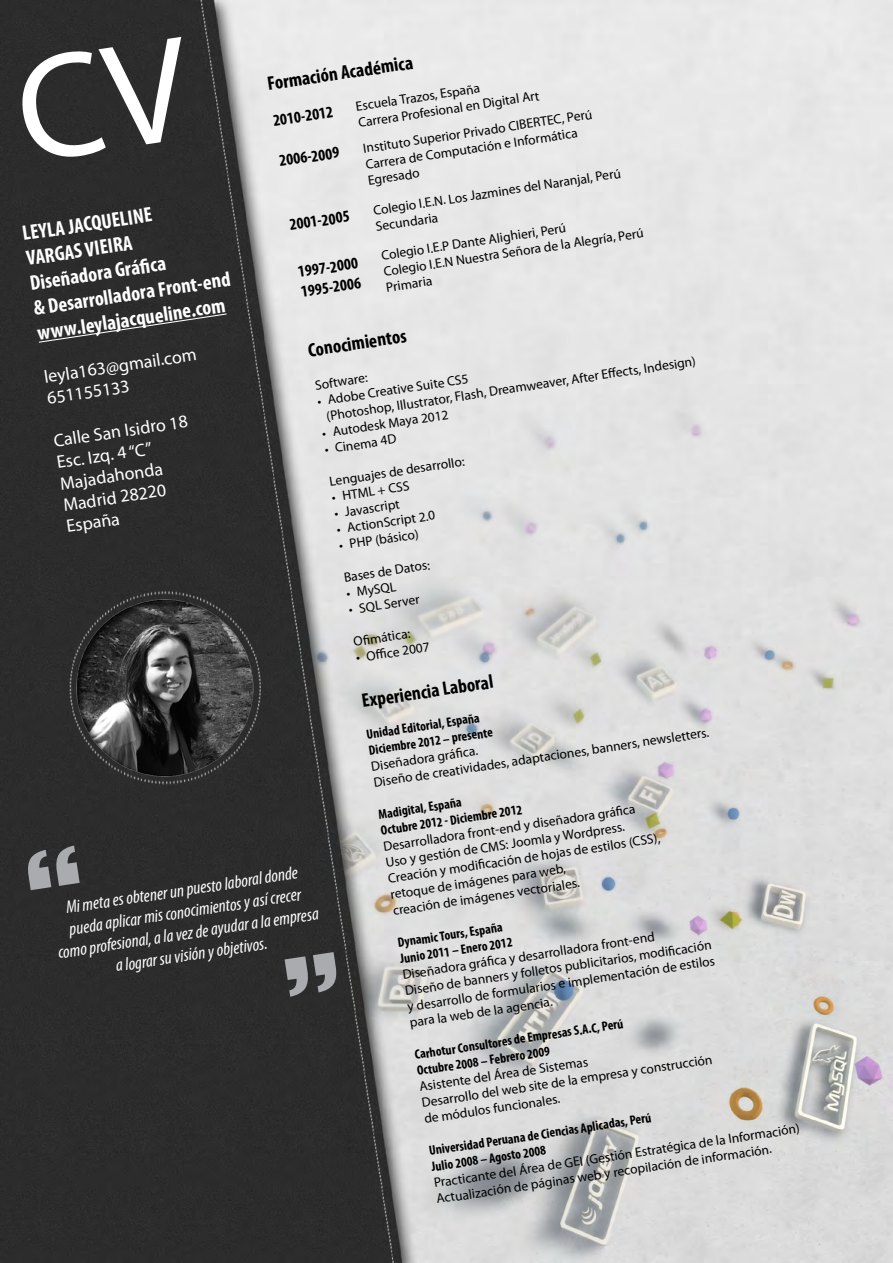
<style>
.page{position:relative;width:893px;height:1263px;background:#fff}
.page>*{position:absolute;margin:0;border:0;box-sizing:border-box;transform-origin:0 0}
.t1{font:700 condensed 21px/25.2px "Myriad Pro";color:#fff}
.t2{font:700 condensed 19.5px "Myriad Pro";color:#000}
.t3{font:italic condensed 18px/21.6px "Myriad Pro";color:#fff;text-align:center}
.t4{font:18px/21.5px "Myriad Pro";color:#fff}
.t5{font:700 condensed 16.5px/19.8px "Myriad Pro";color:#000}
.t6{font:13.5px/16.2px "Myriad Pro";color:#000}
.t7{font:700 condensed 13.5px/16.2px "Myriad Pro";color:#000}
</style>
<div class="page">
<img style="left:0;top:0;width:893px;height:1263px">
<div style="left:38px;top:313px;width:190px;height:30px;background:#2c2c2c"></div>
<img style="left:64px;top:588px;width:203px;height:200px">
<div style="left:25px;top:844px;width:55px;height:46px;background:#2c2c2c"></div>
<div style="left:284px;top:951px;width:55px;height:46px;background:#2c2c2c"></div>
<div style="left:15px;top:37px;width:181px;height:126px;background:#2c2c2c"></div>
<h2 class="t2" style="left:266px;top:72px;width:148px;rotate:-9deg">Formación Académica</h2>
<p class="t5" style="left:272px;top:111px;width:62px;rotate:-9deg">2010-2012</p>
<p class="t5" style="left:278px;top:151px;width:62px;rotate:-9deg">2006-2009</p>
<p class="t6" style="left:355px;top:99px;width:184px;rotate:-9deg">Escuela Trazos, España<br>Carrera Profesional en Digital Art</p>
<p class="t6" style="left:362px;top:141px;width:233px;rotate:-9deg">Instituto Superior Privado CIBERTEC, Perú<br>Carrera de Computación e Informática<br>Egresado</p>
<p class="t6" style="left:372px;top:203px;width:252px;line-height:15.5px;rotate:-9deg">Colegio I.E.N. Los Jazmines del Naranjal, Perú<br>Secundaria</p>
<h1 class="t1" style="left:20px;top:221px;width:200px;rotate:-9deg">LEYLA JACQUELINE<br>VARGAS VIEIRA<br>Diseñadora Gráfi ca<br>&amp; Desarrolladora Front-end www.leylajacqueline.com</h1>
<h3 class="t4" style="left:42px;top:367px;width:156px;rotate:-9deg">leyla163@gmail.com<br>651155133</h3>
<h3 class="t4" style="left:51px;top:431px;width:138px;rotate:-9deg">Calle San Isidro 18<br>Esc. Izq. 4 “C”<br>Majadahonda<br>Madrid 28220<br>España</h3>
<p class="t5" style="left:288px;top:215px;width:62px;rotate:-9deg">2001-2005</p>
<p class="t5" style="left:296px;top:262px;width:62px;rotate:-9deg">1997-2000<br>1995-2006</p>
<p class="t6" style="left:380px;top:248px;width:264px;rotate:-9deg">Colegio I.E.P Dante Alighieri, Perú<br>Colegio I.E.N Nuestra Señora de la Alegría, Perú<br>Primaria</p>
<h2 class="t2" style="left:306px;top:339px;width:101px;rotate:-9deg">Conocimientos</h2>
<p class="t6" style="left:314px;top:377px;width:55px;rotate:-9deg">Software:</p>
<p class="t6" style="left:323px;top:392px;width:375px;line-height:17px;text-indent:-7px;rotate:-9deg">• Adobe Creative Suite CS5<br>(Photoshop, Illustrator, Flash, Dreamweaver, After Eff ects, Indesign)</p>
<p class="t6" style="left:321px;top:426px;width:129px;rotate:-9deg">• Autodesk Maya 2012</p>
<p class="t6" style="left:323px;top:441px;width:74px;rotate:-9deg">• Cinema 4D</p>
<p class="t6" style="left:328px;top:474px;width:138px;rotate:-9deg">Lenguajes de desarrollo:</p>
<p class="t6" style="left:331px;top:489px;width:80px;rotate:-9deg">• HTML + CSS</p>
<p class="t6" style="left:333px;top:505px;width:68px;rotate:-9deg">• Javascript</p>
<p class="t6" style="left:335px;top:522px;width:101px;rotate:-9deg">• ActionScript 2.0</p>
<p class="t6" style="left:338px;top:538px;width:82px;rotate:-9deg">• PHP (básico)</p>
<p class="t6" style="left:343px;top:570px;width:88px;rotate:-9deg">Bases de Datos:</p>
<p class="t6" style="left:345px;top:585px;width:52px;rotate:-9deg">• MySQL</p>
<p class="t6" style="left:348px;top:602px;width:73px;rotate:-9deg">• SQL Server</p>
<p class="t6" style="left:352px;top:634px;width:59px;rotate:-9deg">Ofi mática:</p>
<p class="t6" style="left:355px;top:650px;width:76px;rotate:-9deg">• Offi ce 2007</p>
<h2 class="t2" style="left:360px;top:689px;width:134px;rotate:-9deg">Experiencia Laboral</h2>
<p class="t7" style="left:365px;top:726px;width:127px;rotate:-9deg">Unidad Editorial, España<br>Diciembre 2012 – presente</p>
<p class="t6" style="left:370px;top:758px;width:341px;line-height:17.1px;rotate:-9deg">Diseñadora gráfi ca.<br>Diseño de creatividades, adaptaciones, banners, newsletters.</p>
<p class="t7" style="left:377px;top:806px;width:144px;rotate:-9deg">Madigital, España<br>Octubre 2012 - Diciembre 2012</p>
<p class="t6" style="left:382px;top:839px;width:277px;rotate:-9deg">Desarrolladora front-end y diseñadora gráfi ca Uso y gestión de CMS: Joomla y Wordpress.<br>Creación y modifi cación de hojas de estilos (CSS), retoque de imágenes para web,<br>creación de imágenes vectoriales.</p>
<p class="t7" style="left:396px;top:935px;width:115px;rotate:-9deg">Dynamic Tours, España<br>Junio 2011 – Enero 2012</p>
<h3 class="t3" style="left:50px;top:900px;width:265px;rotate:-9deg">Mi meta es obtener un puesto laboral donde pueda aplicar mis conocimientos y así crecer como profesional, a la vez de ayudar a la empresa a lograr su visión y objetivos.</h3>
<p class="t6" style="left:401px;top:967px;width:312px;rotate:-9deg">Diseñadora gráfi ca y desarrolladora front-end<br>Diseño de banners y folletos publicitarios, modifi cación y desarrollo de formularios e implementación de estilos para la web de la agencia.</p>
<p class="t7" style="left:413px;top:1047px;width:212px;rotate:-9deg">Carhotur Consultores de Empresas S.A.C, Perú<br>Octubre 2008 – Febrero 2009</p>
<p class="t6" style="left:418px;top:1079px;width:295px;rotate:-9deg">Asistente del Área de Sistemas<br>Desarrollo del web site de la empresa y construcción de módulos funcionales.</p>
<p class="t7" style="left:428px;top:1144px;width:226px;line-height:15.8px;rotate:-9deg">Universidad Peruana de Ciencias Aplicadas, Perú<br>Julio 2008 – Agosto 2008</p>
<p class="t6" style="left:433px;top:1176px;width:371px;rotate:-9deg">Practicante del Área de GEI (Gestión Estratégica de la Información)<br>Actualización de páginas web y recopilación de información.</p>
</div>
